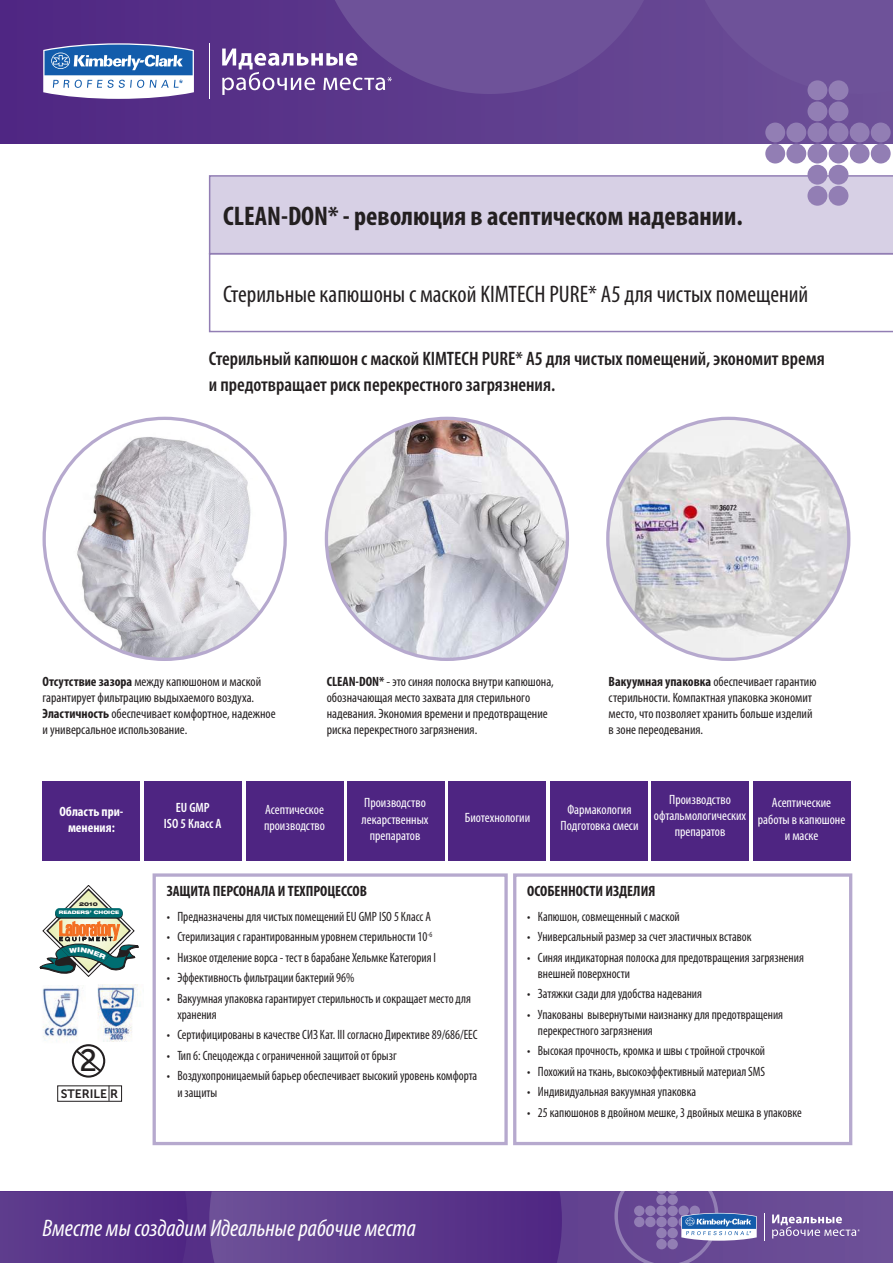
<style>
.page{position:relative;width:893px;height:1263px;background:#fff}
.page>*{position:absolute;margin:0;border:0;box-sizing:border-box;transform-origin:0 0}
.t1{font:30.9px "Museo Sans 500";color:#231f20}
.t2{font:700 condensed 27px "Myriad Pro";color:#231f20}
.t3{font:condensed 24px "Myriad Pro";color:#231f20}
.t4{font:italic condensed 24px "Myriad Pro";color:#fff}
.t5{font:600 condensed 19.5px/25.5px "Myriad Pro";color:#231f20}
.t6{font:700 condensed 15px "Myriad Pro";color:#231f20}
.t7{font:condensed 13.5px/16.2px "Myriad Pro";color:#231f20;scale:.95 1}
.t8{font:condensed 13.5px/16.2px "Myriad Pro";color:#231f20}
.t9{font:condensed 13.5px/16.2px "Myriad Pro";color:#fff;text-align:center}
.t10{font:700 condensed 13.5px/16.2px "Myriad Pro";color:#fff;text-align:center}
.t11{font:600 condensed 13.5px/16.2px "Myriad Pro";color:#fff;text-align:center}
.t12{font:12.15px "Museo Sans 700";color:#231f20}
.t13{font:900 expanded 5.25px "Helvetica Neue LT Std";color:#231f20}
.t14{font:900 expanded 4.8px "Helvetica Neue LT Std";color:#fff}
.s1{font-weight:700}
</style>
<div class="page">
<svg style="left:187px;top:1191px;width:706px;height:72px;background:#664692"></svg>
<svg style="left:0;top:1191px;width:187px;height:72px;background:#563087"></svg>
<svg style="left:209px;top:1191px;width:353px;height:72px;background:#5d3b8c"></svg>
<div style="left:0;top:0;width:893px;height:143px;background:linear-gradient(to right,#4e2582,#6e5299)"></div>
<svg style="left:685px;top:0;width:208px;height:94px;background:#6b4e97"></svg>
<hr style="left:209px;top:43px;width:1px;height:56px;background:#fff">
<svg style="left:43px;top:43px;width:151px;height:56px"></svg>
<svg style="left:222px;top:0;width:442px;height:95px;background:#6c4d97"></svg>
<svg style="left:764px;top:1213px;width:1px;height:28px"></svg>
<svg style="left:614px;top:1191px;width:143px;height:72px;background:#7564a5"></svg>
<svg style="left:772px;top:1214px;width:88px;height:24px;background:#8c76ae"></svg>
<div style="left:209px;top:175px;width:684px;height:78px;background:#d7d0e5"></div>
<svg style="left:209px;top:253px;width:684px;height:79px"></svg>
<img style="left:42px;top:985px;width:38px;height:56px">
<div style="left:765px;top:123px;width:20px;height:19px;background:#927eb4;border-radius:50%"></div>
<div style="left:765px;top:144px;width:20px;height:20px;background:#927eb4;border-radius:50%"></div>
<div style="left:786px;top:123px;width:20px;height:19px;background:#927eb4;border-radius:50%"></div>
<div style="left:786px;top:144px;width:20px;height:20px;background:#927eb4;border-radius:50%"></div>
<div style="left:807px;top:80px;width:20px;height:20px;background:#927eb4;border-radius:50%"></div>
<div style="left:807px;top:101px;width:20px;height:20px;background:#927eb4;border-radius:50%"></div>
<div style="left:807px;top:123px;width:20px;height:19px;background:#927eb4;border-radius:50%"></div>
<div style="left:807px;top:144px;width:20px;height:20px;background:#927eb4;border-radius:50%"></div>
<div style="left:807px;top:165px;width:20px;height:20px;background:#927eb4;border-radius:50%"></div>
<div style="left:807px;top:186px;width:20px;height:20px;background:#927eb4;border-radius:50%"></div>
<div style="left:829px;top:80px;width:19px;height:20px;background:#927eb4;border-radius:50%"></div>
<div style="left:829px;top:101px;width:19px;height:20px;background:#927eb4;border-radius:50%"></div>
<div style="left:829px;top:123px;width:19px;height:19px;background:#927eb4;border-radius:50%"></div>
<div style="left:829px;top:144px;width:19px;height:20px;background:#927eb4;border-radius:50%"></div>
<div style="left:829px;top:165px;width:19px;height:20px;background:#927eb4;border-radius:50%"></div>
<div style="left:829px;top:186px;width:19px;height:20px;background:#927eb4;border-radius:50%"></div>
<div style="left:850px;top:123px;width:19px;height:19px;background:#927eb4;border-radius:50%"></div>
<div style="left:850px;top:144px;width:19px;height:20px;background:#927eb4;border-radius:50%"></div>
<div style="left:871px;top:123px;width:20px;height:19px;background:#927eb4;border-radius:50%"></div>
<div style="left:871px;top:144px;width:20px;height:20px;background:#927eb4;border-radius:50%"></div>
<img style="left:44px;top:423px;width:240px;height:236px">
<img style="left:609px;top:418px;width:240px;height:241px">
<img style="left:326px;top:418px;width:241px;height:241px;border-radius:120px">
<div style="left:153px;top:873px;width:355px;height:272px;border:3px solid #b6a9ce"></div>
<div style="left:513px;top:873px;width:339px;height:272px;border:3px solid #b6a9ce"></div>
<img style="left:97px;top:984px;width:43px;height:58px">
<div style="left:72px;top:1044px;width:33px;height:33px;border:2px solid #231f20;border-radius:50%"></div>
<svg style="left:74px;top:1048px;width:29px;height:26px"></svg>
<div style="left:57px;top:1085px;width:65px;height:17px;border:1px solid #231f20"></div>
<svg style="left:108px;top:1086px;width:2px;height:15px"></svg>
<div style="left:43px;top:781px;width:97px;height:79px;background:#4e2582"></div>
<div style="left:144px;top:781px;width:98px;height:79px;background:#4e2582"></div>
<div style="left:246px;top:781px;width:97px;height:80px;background:#4e2582"></div>
<div style="left:347px;top:781px;width:98px;height:79px;background:#4e2582"></div>
<div style="left:449px;top:781px;width:97px;height:79px;background:#4e2582"></div>
<div style="left:550px;top:781px;width:98px;height:79px;background:#4e2582"></div>
<div style="left:651px;top:781px;width:98px;height:79px;background:#4e2582"></div>
<div style="left:753px;top:781px;width:97px;height:79px;background:#4e2582"></div>
<svg style="left:40px;top:885px;width:99px;height:91px"></svg>
<h2 class="t2" style="left:223px;top:199px;width:521px">CLEAN-DON* - революция в асептическом надевании.</h2>
<h3 class="t3" style="left:223px;top:279px;width:587px">Стерильные капюшоны с маской KIMTECH PURE* A5 для чистых помещений</h3>
<h3 class="t5" style="left:209px;top:347px;width:618px">Стерильный капюшон с маской KIMTECH PURE* A5 для чистых помещений, экономит время и предотвращает риск перекрестного загрязнения.</h3>
<p class="t8" style="left:43px;top:673px;width:235px"><span class="s1">Отсутствие зазора</span> между капюшоном и маской гарантирует фильтрацию выдыхаемого воздуха.<br><span class="s1">Эластичность</span> обеспечивает комфортное, надежное и универсальное использование.</p>
<p class="t8" style="left:609px;top:673px;width:209px"><span class="s1">Вакуумная упаковка</span> обеспечивает гарантию стерильности. Компактная упаковка экономит место, что позволяет хранить больше изделий в зоне переодевания.</p>
<p class="t8" style="left:327px;top:673px;width:229px"><span class="s1">CLEAN-DON*</span> - это синяя полоска внутри капюшона, обозначающая место захвата для стерильного надевания. Экономия времени и предотвращение риска перекрестного загрязнения.</p>
<p class="t10" style="left:59px;top:803px;width:66px">Область при&shy;менения:</p>
<p class="t11" style="left:164px;top:800px;width:59px">EU GMP<br>ISO 5 Класс A</p>
<p class="t9" style="left:264px;top:801px;width:62px;text-align:left">Асептическое производство</p>
<p class="t9" style="left:362px;top:795px;width:68px">Производство лекарственных препаратов</p>
<p class="t9" style="left:465px;top:810px;width:67px">Биотехнологии</p>
<p class="t9" style="left:560px;top:801px;width:79px">Фармакология<br>Подготовка смеси</p>
<p class="t9" style="left:654px;top:791px;width:94px">Производство офтальмологических препаратов</p>
<p class="t9" style="left:758px;top:795px;width:89px">Асептические работы в капюшоне и маске</p>
<p class="t13" style="left:79px;top:900px;width:20px">2010</p>
<p class="t14" style="left:59px;top:910px;width:62px">READERS’ CHOICE</p>
<h1 class="t1" style="left:80px;top:1044px;width:19px">2</h1>
<p class="t12" style="left:61px;top:1087px;width:59px">STERILE R</p>
<p class="t6" style="left:167px;top:882px;width:202px">ЗАЩИТА ПЕРСОНАЛА И ТЕХПРОЦЕССОВ</p>
<p class="t7" style="left:167px;top:908px;width:280px">• Предназначены для чистых помещений EU GMP ISO 5 Класс A</p>
<p class="t7" style="left:167px;top:929px;width:281px">• Стерилизация с гарантированным уровнем стерильности 10<sup>-6</sup></p>
<p class="t7" style="left:167px;top:949px;width:285px">• Низкое отделение ворса - тест в барабане Хельмке Категория I</p>
<p class="t7" style="left:167px;top:969px;width:199px">• Эффективность фильтрации бактерий 96%</p>
<p class="t7" style="left:177px;top:990px;width:310px;text-indent:-11px">• Вакуумная упаковка гарантирует стерильность и сокращает место для хранения</p>
<p class="t7" style="left:167px;top:1027px;width:329px">• Сертифицированы в качестве СИЗ Кат. III согласно Директиве 89/686/EEC</p>
<p class="t7" style="left:167px;top:1047px;width:244px">• Тип 6: Спецодежда с ограниченной защитой от брызг</p>
<p class="t7" style="left:177px;top:1067px;width:317px;text-indent:-11px">• Воздухопроницаемый барьер обеспечивает высокий уровень комфорта и защиты</p>
<h3 class="t4" style="left:43px;top:1214px;width:375px">Вместе мы создадим Идеальные рабочие места</h3>
<p class="t6" style="left:527px;top:881px;width:130px">ОСОБЕННОСТИ ИЗДЕЛИЯ</p>
<p class="t7" style="left:527px;top:908px;width:162px">• Капюшон, совмещенный с маской</p>
<p class="t7" style="left:527px;top:928px;width:237px">• Универсальный размер за счет эластичных вставок</p>
<p class="t7" style="left:538px;top:949px;width:281px;text-indent:-11px">• Синяя индикаторная полоска для предотвращения загрязнения внешней поверхности</p>
<p class="t7" style="left:527px;top:985px;width:185px">• Затяжки сзади для удобства надевания</p>
<p class="t7" style="left:538px;top:1006px;width:260px;text-indent:-11px">• Упакованы вывернутыми наизнанку для предотвращения перекрестного загрязнения</p>
<p class="t7" style="left:527px;top:1042px;width:252px">• Высокая прочность, кромка и швы с тройной строчкой</p>
<p class="t7" style="left:527px;top:1063px;width:252px">• Похожий на ткань, высокоэффективный материал SMS</p>
<p class="t7" style="left:527px;top:1083px;width:179px">• Индивидуальная вакуумная упаковка</p>
<p class="t7" style="left:527px;top:1104px;width:291px">• 25 капюшонов в двойном мешке, 3 двойных мешка в упаковке</p>
</div>
